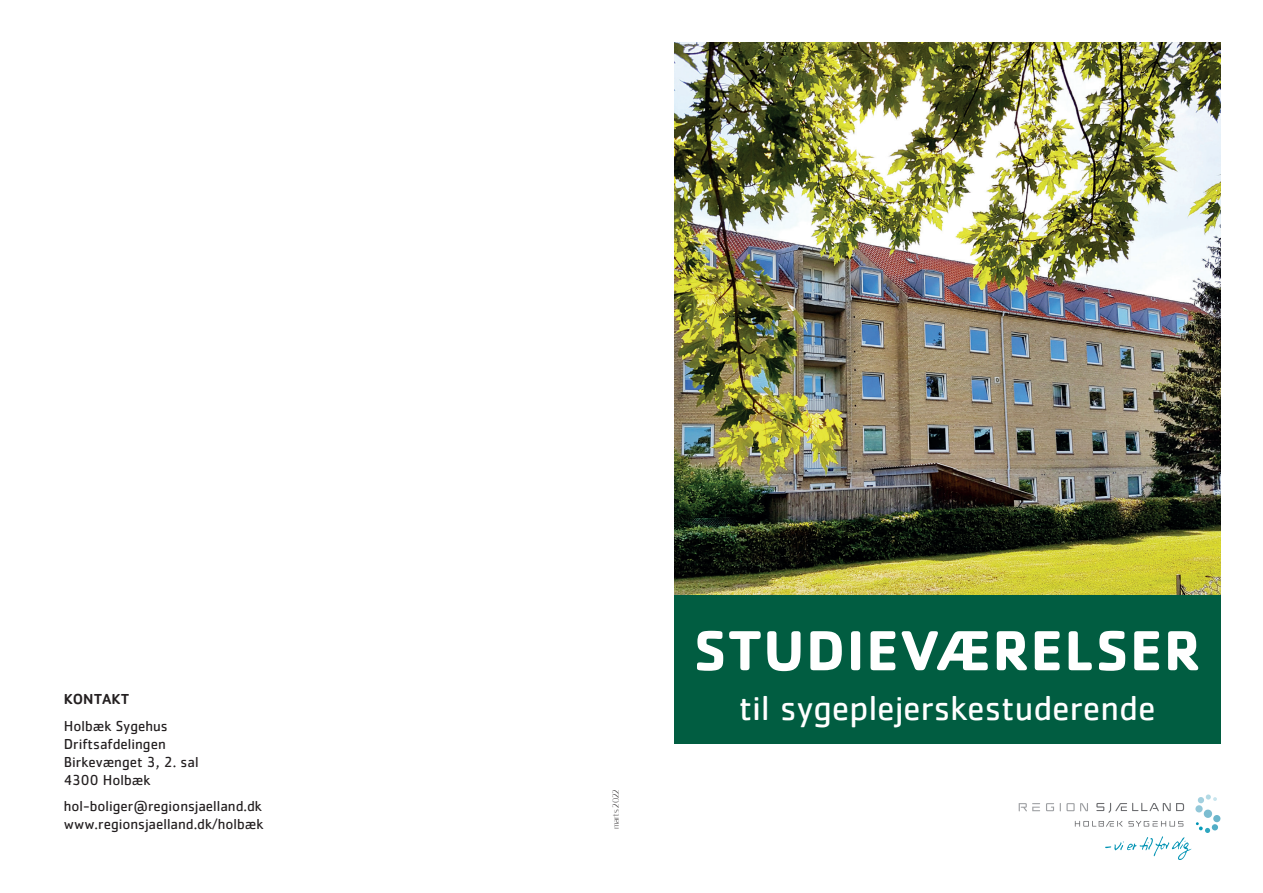
<style>
.page{position:relative;width:1263px;height:893px;background:#fff}
.page>*{position:absolute;margin:0;border:0;box-sizing:border-box;transform-origin:0 0}
.t1{font:700 58.5px "Cachet Pro";letter-spacing:.035em;color:#fff}
.t2{font:36px "Cachet Std";color:#fff}
.t3{font:15px/18px "Cachet Std";color:#231f20}
.t4{font:500 15px "Cachet Std";color:#231f20}
.t5{font:200 9px "Cachet Pro";color:#231f20}
</style>
<div class="page">
<img style="left:674px;top:43px;width:546px;height:552px">
<div style="left:674px;top:595px;width:546px;height:149px;background:#015d41"></div>
<div style="left:1203px;top:809px;width:9px;height:9px;background:#7cbdd1;border-radius:50%"></div>
<div style="left:1197px;top:797px;width:7px;height:6px;background:#a2d0df;border-radius:50%"></div>
<div style="left:1195px;top:805px;width:8px;height:8px;background:#92c7d8;border-radius:50%"></div>
<svg style="left:1205px;top:794px;width:12px;height:7px"></svg>
<div style="left:1211px;top:824px;width:7px;height:7px;background:#51adc6;border-radius:50%"></div>
<div style="left:1213px;top:815px;width:7px;height:7px;background:#6ab5cb;border-radius:50%"></div>
<svg style="left:1046px;top:803px;width:8px;height:8px"></svg>
<svg style="left:1060px;top:803px;width:28px;height:8px"></svg>
<svg style="left:1019px;top:803px;width:21px;height:8px"></svg>
<svg style="left:1096px;top:803px;width:88px;height:10px"></svg>
<svg style="left:1075px;top:821px;width:135px;height:39px"></svg>
<p class="t4" style="left:64px;top:690px;width:67px">KONTAKT</p>
<p class="t3" style="left:64px;top:716px;width:136px">Holbæk Sygehus<br>Driftsafdelingen<br>Birkevænget 3, 2. sal<br>4300 Holbæk</p>
<p class="t3" style="left:64px;top:797px;width:201px">hol-boliger@regionsjaelland.dk www.regionsjaelland.dk/holbæk</p>
<p class="t5" style="left:611px;top:829px;width:42px;rotate:-90deg">marts 2022</p>
<h1 class="t1" style="left:694px;top:614px;width:508px">STUDIEVÆRELSER</h1>
<h2 class="t2" style="left:739px;top:687px;width:418px">til sygeplejerskestuderende</h2>
</div>
